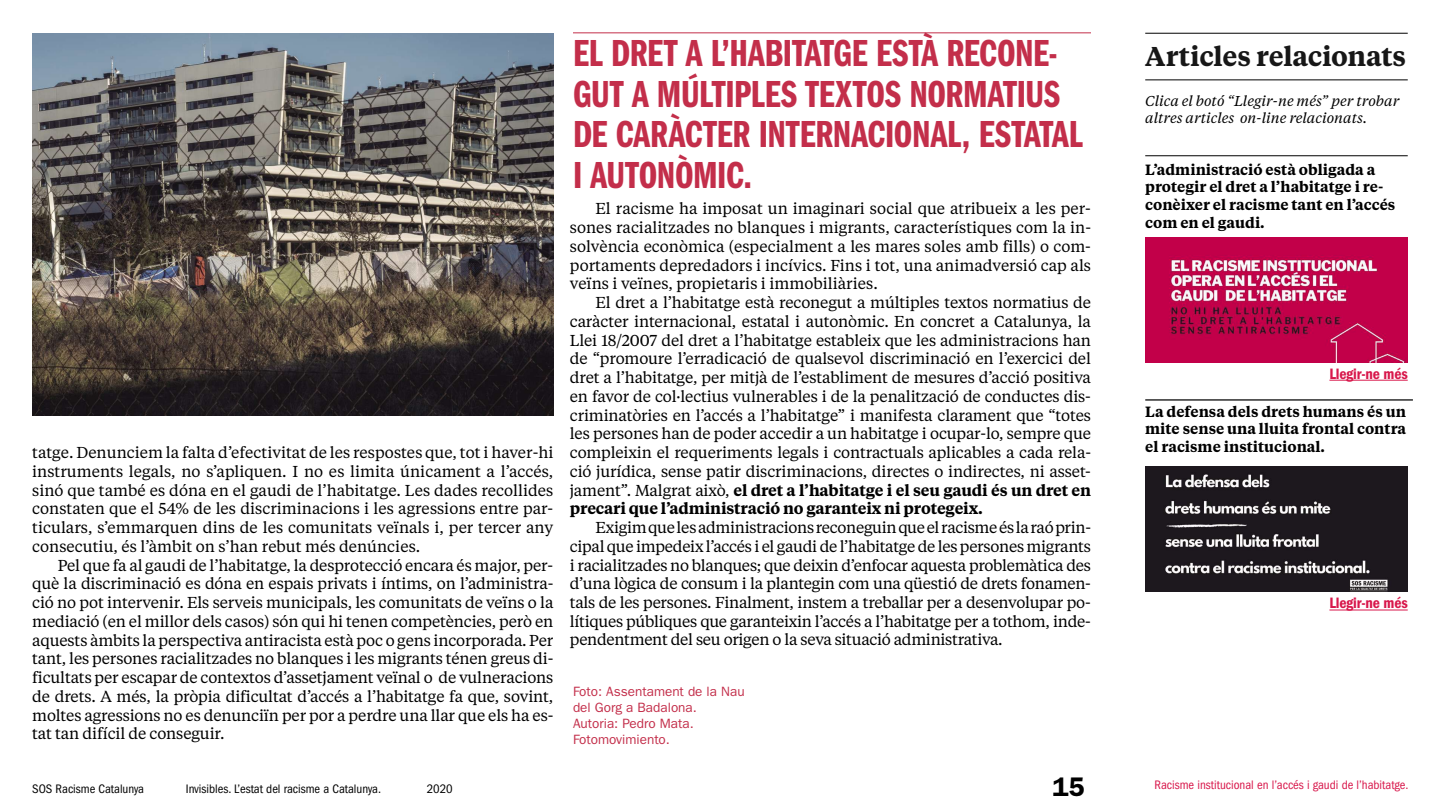
<style>
.page{position:relative;width:1440px;height:810px;background:#fff}
.page>*{position:absolute;margin:0;border:0;box-sizing:border-box;transform-origin:0 0}
.t1{font:39px/40.5px "ITC Franklin Gothic Std Dm Cp";letter-spacing:-.01em;color:#c32e4a}
.t2{font:600 27px "Tiempos Text";letter-spacing:-.01em;color:#171717}
.t3{font:600 27px "ITC Franklin Gothic Std";color:#000}
.t4{font:15.75px/18.8px "Tiempos Text";letter-spacing:-.01em;color:#000;text-align:justify}
.t5{font:15.6px "ITC Franklin Gothic Std Dm Cd";letter-spacing:-.01em;color:#d8174b}
.t6{font:600 14.77px/17.8px "Tiempos Text";color:#000;text-align:justify}
.t7{font:italic 14.25px/17.1px "Tiempos Text";color:#000}
.t8{font:13.5px/16.2px "ITC Franklin Gothic Std";color:#c32e4a}
.t9{font:condensed 12.75px "ITC Franklin Gothic Std";color:#000}
.t10{font:condensed 12.75px "ITC Franklin Gothic Std";color:#d8174b}
.s1{font-weight:600}
</style>
<div class="page">
<hr style="left:573px;top:32px;width:518px;height:1px;background:#c32e4a">
<hr style="left:1145px;top:399px;width:268px;height:2px;background:#000">
<img style="left:1145px;top:466px;width:263px;height:125px">
<hr style="left:1145px;top:155px;width:263px;height:1px;background:#000">
<img style="left:1145px;top:237px;width:263px;height:126px">
<hr style="left:1329px;top:380px;width:79px;height:1px;background:#d8174b">
<hr style="left:1329px;top:610px;width:79px;height:1px;background:#d8174b">
<img style="left:32px;top:33px;width:521px;height:382px">
<hr style="left:1145px;top:33px;width:263px;height:1px;background:#000">
<hr style="left:1145px;top:80px;width:263px;height:1px;background:#000">
<p class="t4" style="left:32px;top:443px;width:523px">tatge. Denunciem la falta d’efectivitat de les respostes que, tot i haver-hi instruments legals, no s’apliquen. I no es limita únicament a l’accés, sinó que també es dóna en el gaudi de l’habitatge. Les dades recollides constaten que el 54% de les discriminacions i les agressions entre par&shy;ticulars, s’emmarquen dins de les comunitats veïnals i, per tercer any consecutiu, és l’àmbit on s’han rebut més denúncies.</p>
<p class="t4" style="left:32px;top:555px;width:523px;text-indent:26px">Pel que fa al gaudi de l’habitatge, la desprotecció encara és major, per&shy;què la discriminació es dóna en espais privats i íntims, on l’administra&shy;ció no pot intervenir. Els serveis municipals, les comunitats de veïns o la mediació (en el millor dels casos) són qui hi tenen competències, però en aquests àmbits la perspectiva antiracista està poc o gens incorporada. Per tant, les persones racialitzades no blanques i les migrants ténen greus di&shy;ficultats per escapar de contextos d’assetjament veïnal o de vulneracions de drets. A més, la pròpia dificultat d’accés a l’habitatge fa que, sovint, moltes agressions no es denunciïn per por a perdre una llar que els ha es&shy;tat tan difícil de conseguir.</p>
<h1 class="t1" style="left:573px;top:34px;width:511px">EL DRET A L’HABITATGE ESTÀ RECONE-<br>GUT A MÚLTIPLES TEXTOS NORMATIUS<br>DE CARÀCTER INTERNACIONAL, ESTATAL<br>I AUTONÒMIC.</h1>
<p class="t4" style="left:570px;top:199px;width:523px;text-indent:26px">El racisme ha imposat un imaginari social que atribueix a les per&shy;sones racialitzades no blanques i migrants, característiques com la in&shy;solvència econòmica (especialment a les mares soles amb fills) o com&shy;portaments depredadors i incívics. Fins i tot, una animadversió cap als veïns i veïnes, propietaris i immobiliàries.</p>
<p class="t4" style="left:570px;top:292px;width:523px;text-indent:26px">El dret a l’habitatge està reconegut a múltiples textos normatius de caràcter internacional, estatal i autonòmic. En concret a Catalunya, la Llei 18/2007 del dret a l’habitatge estableix que les administracions han de “promoure l’erradicació de qualsevol discriminació en l’exercici del dret a l’habitatge, per mitjà de l’establiment de mesures d’acció positiva en favor de col·lectius vulnerables i de la penalització de conductes dis&shy;criminatòries en l’accés a l’habitatge” i manifesta clarament que “totes les persones han de poder accedir a un habitatge i ocupar-lo, sempre que compleixin el requeriments legals i contractuals aplicables a cada rela&shy;ció jurídica, sense patir discriminacions, directes o indirectes, ni asset&shy;jament”. Malgrat això, <span class="s1">el dret a l’habitatge i el seu gaudi és un dret en precari que l’administració no garanteix ni protegeix.</span></p>
<p class="t4" style="left:570px;top:517px;width:523px;text-indent:26px">Exigim que les administracions reconeguin que el racisme és la raó prin&shy;cipal que impedeix l’accés i el gaudi de l’habitatge de les persones migrants i racialitzades no blanques; que deixin d’enfocar aquesta problemàtica des d’una lògica de consum i la plantegin com una qüestió de drets fonamen&shy;tals de les persones. Finalment, instem a treballar per a desenvolupar po&shy;lítiques públiques que garanteixin l’accés a l’habitatge per a tothom, inde&shy;pendentment del seu origen o la seva situació administrativa.</p>
<p class="t8" style="left:573px;top:683px;width:173px">Foto: Assentament de la Nau del Gorg a Badalona.<br>Autoria: Pedro Mata.<br>Fotomovimiento.</p>
<h2 class="t2" style="left:1145px;top:37px;width:262px">Articles relacionats</h2>
<p class="t7" style="left:1145px;top:92px;width:255px">Clica el botó “Llegir-ne més” per trobar altres articles on-line relacionats.</p>
<p class="t6" style="left:1145px;top:160px;width:252px;text-align:left">L’administració està obligada a protegir el dret a l’habitatge i re&shy;conèixer el racisme tant en l’accés com en el gaudi.</p>
<p class="t5" style="left:1329px;top:365px;width:80px">Llegir-ne més</p>
<p class="t6" style="left:1145px;top:402px;width:262px">La defensa dels drets humans és un mite sense una lluita frontal contra el racisme institucional.</p>
<p class="t5" style="left:1329px;top:594px;width:80px">Llegir-ne més</p>
<p class="t9" style="left:32px;top:781px;width:113px">SOS Racisme Catalunya</p>
<p class="t9" style="left:186px;top:781px;width:197px">Invisibles. L’estat del racisme a Catalunya.</p>
<p class="t9" style="left:427px;top:781px;width:28px">2020</p>
<h2 class="t3" style="left:1052px;top:770px;width:34px">15</h2>
<p class="t10" style="left:1155px;top:778px;width:255px">Racisme institucional en l’accés i gaudi de l’habitatge.</p>
</div>
